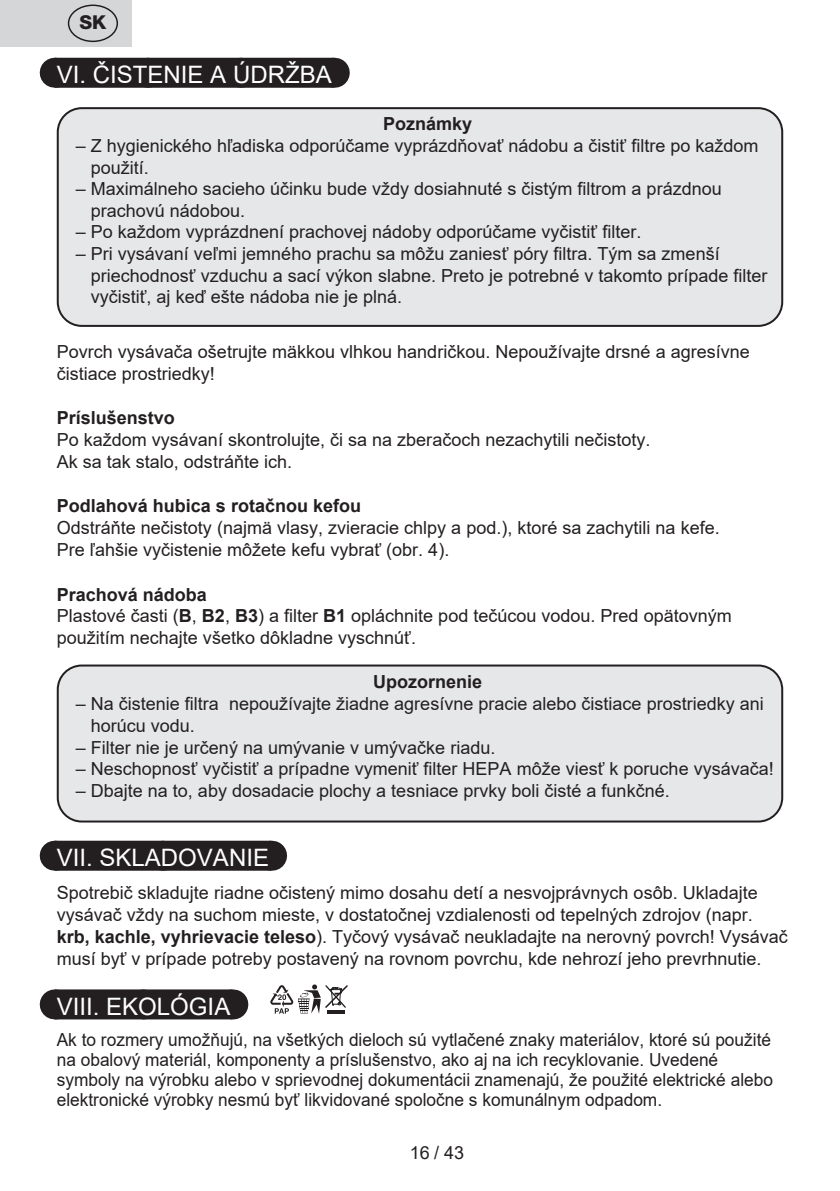
<style>
.page{position:relative;width:840px;height:1191px;background:#fff}
.page>*{position:absolute;margin:0;border:0;box-sizing:border-box;transform-origin:0 0}
.Grafický_nadpis_ETA{font:24px "Arial";color:#fff}
.t1{font:800 19.2px "Helvetica Neue OT";color:#231f20}
.Normální{font:18px/22px "Arial";color:#231f20}
.Normální-2{font:18px/20px "Arial";color:#231f20;scale:.96 1}
._3_Text{font:18px/22px "Arial";color:#231f20}
.Normální-3{font:700 18px "Arial";color:#231f20}
._3_Text-2{font:700 18px "Arial";color:#231f20}
.s1{font-weight:700}
</style>
<div class="page">
<div style="left:55px;top:58px;width:278px;height:30px;background:#231f20"></div>
<svg style="left:148px;top:87px;width:139px;height:1px"></svg>
<hr style="left:333px;top:58px;width:1px;height:30px;background:#231f20">
<div style="left:55px;top:840px;width:216px;height:30px;background:#231f20"></div>
<svg style="left:163px;top:840px;width:54px;height:1px"></svg>
<hr style="left:271px;top:840px;width:1px;height:30px;background:#231f20">
<div style="left:55px;top:989px;width:177px;height:30px;background:#231f20"></div>
<svg style="left:143px;top:989px;width:45px;height:1px"></svg>
<hr style="left:232px;top:989px;width:1px;height:30px;background:#231f20">
<div style="left:58px;top:108px;width:723px;height:218px;background:#e6e7e9;border-radius:24px"></div>
<div style="left:57px;top:107px;width:725px;height:220px;border:2px solid #231f20;border-radius:24px"></div>
<div style="left:58px;top:665px;width:723px;height:156px;background:#e6e7e9;border-radius:24px"></div>
<div style="left:57px;top:664px;width:725px;height:158px;border:2px solid #231f20;border-radius:24px"></div>
<svg style="left:270px;top:984px;width:77px;height:29px"></svg>
<div style="left:0;top:0;width:131px;height:47px;background:#d5d6d8"></div>
<div style="left:68px;top:5px;width:50px;height:37px;border:1px solid #231f20;border-radius:50%"></div>
<p class="t1" style="left:79px;top:11px;width:28px">SK</p>
<p class="Grafický_nadpis_ETA" style="left:57px;top:58px;width:276px">VI. ČISTENIE A ÚDRŽBA</p>
<p class="Normální-3" style="left:383px;top:111px;width:91px">Poznámky</p>
<p class="Normální" style="left:91px;top:135px;width:669px;text-indent:-15px">– Z hygienického hľadiska odporúčame vyprázdňovať nádobu a čistiť filtre po každom použití.</p>
<p class="Normální" style="left:91px;top:178px;width:632px;text-indent:-15px">– Maximálneho sacieho účinku bude vždy dosiahnuté s čistým filtrom a prázdnou prachovú nádobou.</p>
<p class="Normální" style="left:76px;top:221px;width:566px">– Po každom vyprázdnení prachovej nádoby odporúčame vyčistiť filter.</p>
<p class="Normální" style="left:91px;top:243px;width:678px;text-indent:-15px">– Pri vysávaní veľmi jemného prachu sa môžu zaniesť póry filtra. Tým sa zmenší priechodnosť vzduchu a sací výkon slabne. Preto je potrebné v takomto prípade filter vyčistiť, aj keď ešte nádoba nie je plná.</p>
<p class="Normální" style="left:57px;top:341px;width:694px">Povrch vysávača ošetrujte mäkkou vlhkou handričkou. Nepoužívajte drsné a agresívne čistiace prostriedky!</p>
<p class="Normální-3" style="left:57px;top:405px;width:120px">Príslušenstvo</p>
<p class="Normální" style="left:57px;top:429px;width:595px">Po každom vysávaní skontrolujte, či sa na zberačoch nezachytili nečistoty.<br>Ak sa tak stalo, odstráňte ich.</p>
<p class="Normální-3" style="left:57px;top:493px;width:306px">Podlahová hubica s rotačnou kefou</p>
<p class="Normální" style="left:57px;top:517px;width:664px">Odstráňte nečistoty (najmä vlasy, zvieracie chlpy a pod.), ktoré sa zachytili na kefe.<br>Pre ľahšie vyčistenie môžete kefu vybrať (obr. 4).</p>
<p class="_3_Text-2" style="left:57px;top:581px;width:152px">Prachová nádoba</p>
<p class="_3_Text" style="left:57px;top:604px;width:676px">Plastové časti (<span class="s1">B</span>, <span class="s1">B2</span>, <span class="s1">B3</span>) a filter <span class="s1">B1</span> opláchnite pod tečúcou vodou. Pred opätovným použitím nechajte všetko dôkladne vyschnúť.</p>
<p class="Normální-3" style="left:373px;top:668px;width:111px">Upozornenie</p>
<p class="Normální" style="left:91px;top:692px;width:674px;text-indent:-15px">– Na čistenie filtra nepoužívajte žiadne agresívne pracie alebo čistiace prostriedky ani horúcu vodu.</p>
<p class="Normální" style="left:76px;top:736px;width:421px">– Filter nie je určený na umývanie v umývačke riadu.</p>
<p class="Normální" style="left:76px;top:757px;width:699px">– Neschopnosť vyčistiť a prípadne vymeniť filter HEPA môže viesť k poruche vysávača!</p>
<p class="Normální" style="left:76px;top:779px;width:595px">– Dbajte na to, aby dosadacie plochy a tesniace prvky boli čisté a funkčné.</p>
<p class="Grafický_nadpis_ETA" style="left:57px;top:841px;width:214px">VII. SKLADOVANIE</p>
<p class="Normální" style="left:57px;top:882px;width:732px">Spotrebič skladujte riadne očistený mimo dosahu detí a nesvojprávnych osôb. Ukladajte vysávač vždy na suchom mieste, v dostatočnej vzdialenosti od tepelných zdrojov (napr. <span class="s1">krb, kachle, vyhrievacie teleso</span>). Tyčový vysávač neukladajte na nerovný povrch! Vysávač musí byť v prípade potreby postavený na rovnom povrchu, kde nehrozí jeho prevrhnutie.</p>
<p class="Grafický_nadpis_ETA" style="left:57px;top:989px;width:175px">VIII. EKOLÓGIA</p>
<p class="Normální-2" style="left:57px;top:1029px;width:747px">Ak to rozmery umožňujú, na všetkých dieloch sú vytlačené znaky materiálov, ktoré sú použité na obalový materiál, komponenty a príslušenstvo, ako aj na ich recyklovanie. Uvedené symboly na výrobku alebo v sprievodnej dokumentácii znamenajú, že použité elektrické alebo elektronické výrobky nesmú byť likvidované spoločne s komunálnym odpadom.</p>
<p class="Normální" style="left:410px;top:1141px;width:56px">16 / 43</p>
</div>
